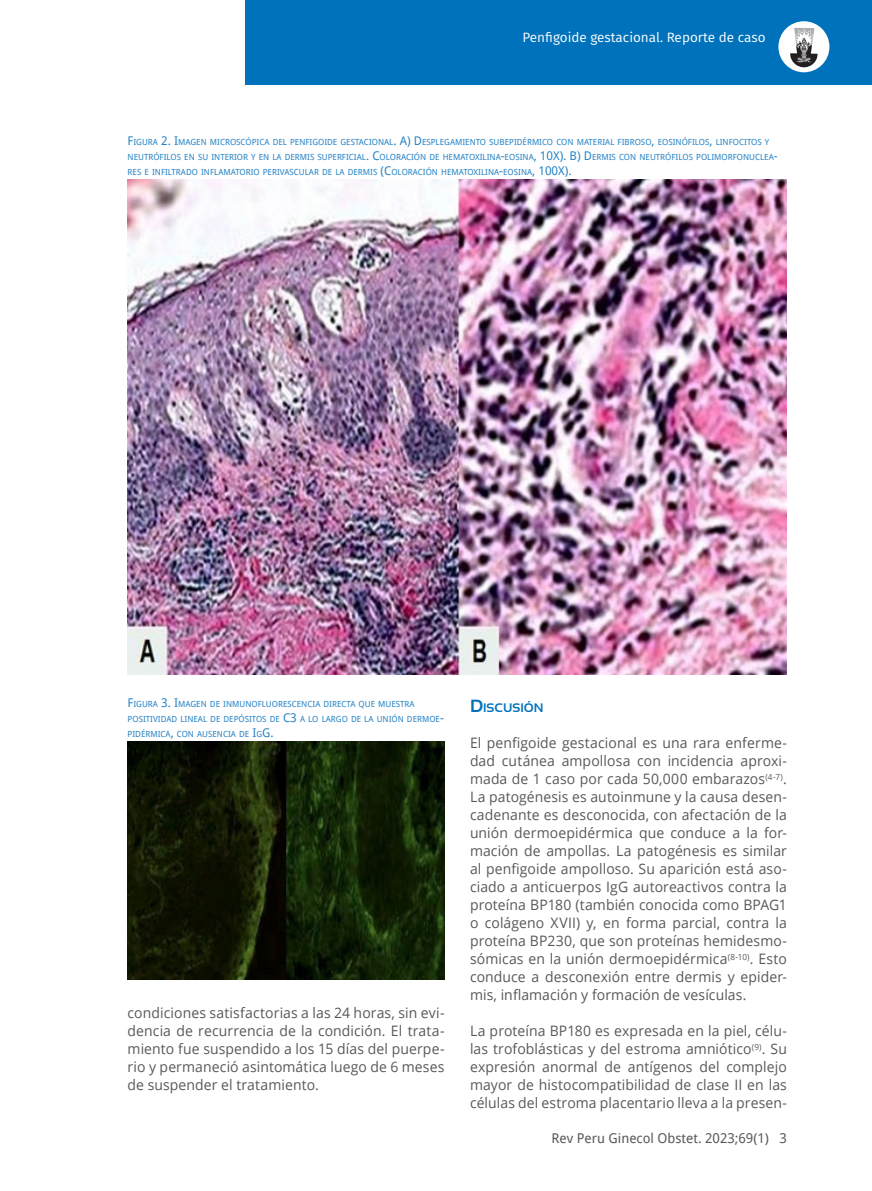
<style>
.page{position:relative;width:872px;height:1191px;background:#fff}
.page>*{position:absolute;margin:0;border:0;box-sizing:border-box;transform-origin:0 0}
.t1{font:14.4px/18px "Open Sans";letter-spacing:.005em;color:#57585a;text-align:justify}
.t2{font:13.5px "Fira Sans";color:#fff}
.t3{font:13.5px "Droid Sans";color:#57585a}
.t4{font:700 12.3px "Sansation";color:#0072bc}
.Leyenda{font:8.4px/15px "Droid Sans";color:#2783c5}
.s1{font-size:12px}
.s2{font-size:17.7px}
</style>
<div class="page">
<div style="left:246px;top:0;width:626px;height:85px;background:#0072bc"></div>
<div style="left:778px;top:21px;width:51px;height:51px;background:#fff;border-radius:50%"></div>
<svg style="left:790px;top:28px;width:28px;height:40px"></svg>
<img style="left:128px;top:179px;width:659px;height:495px">
<img style="left:128px;top:741px;width:316px;height:238px">
<p class="t2" style="left:522px;top:28px;width:245px">Penfigoide gestacional. Reporte de caso</p>
<p class="Leyenda" style="left:128px;top:134px;width:651px"><span class="s1">F</span>IGURA <span class="s1">2. I</span>MAGEN MICROSCÓPICA DEL PENFIGOIDE GESTACIONAL<span class="s1">. A) D</span> ESPLEGAMIENTO SUBEPIDÉRMICO CON MATERIAL FIBROSO<span class="s1">,</span> EOSINÓFILOS<span class="s1">,</span> LINFOCITOS Y<br>NEUTRÓFILOS EN SU INTERIOR Y EN LA DERMIS SUPERFICIAL<span class="s1">. C</span>OLORACIÓN DE HEMATOXILINA<span class="s1">-</span>EOSINA<span class="s1">, 10X). B) D</span> ERMIS CON NEUTRÓFILOS POLIMORFONUCLEA<span class="s1">-<br></span>RES E INFILTRADO INFLAMATORIO PERIVASCULAR DE LA DERMIS <span class="s1">(C</span>OLORACIÓN HEMATOXILINA<span class="s1">-</span>EOSINA<span class="s1">, 100X).</span></p>
<p class="Leyenda" style="left:128px;top:696px;width:318px"><span class="s1">F</span>IGURA <span class="s1">3. I</span>MAGEN DE INMUNOFLUORESCENCIA DIRECTA QUE MUESTRA<br>POSITIVIDAD LINEAL DE DEPÓSITOS DE <span class="s1">C3</span> A LO LARGO DE LA UNIÓN DERMOE<span class="s1">-<br></span>PIDÉRMICA<span class="s1">,</span> CON AUSENCIA DE <span class="s1">I</span>G<span class="s1">G.</span></p>
<p class="t1" style="left:128px;top:1003px;width:318px">condiciones satisfactorias a las 24 horas, sin evi&shy;dencia de recurrencia de la condición. El trata&shy;miento fue suspendido a los 15 días del puerpe&shy;rio y permaneció asintomática luego de 6 meses de suspender el tratamiento.</p>
<p class="t4" style="left:470px;top:701px;width:75px"><span class="s2">D</span>ISCUSIÓN</p>
<p class="t1" style="left:470px;top:733px;width:318px">El penfigoide gestacional es una rara enferme&shy;dad cutánea ampollosa con incidencia aproxi&shy;mada de 1 caso por cada 50,000 embarazos<sup>(4-7)</sup>.<br>La patogénesis es autoinmune y la causa desen&shy;cadenante es desconocida, con afectación de la unión dermoepidérmica que conduce a la for&shy;mación de ampollas. La patogénesis es similar al penfigoide ampolloso. Su aparición está aso&shy;ciado a anticuerpos IgG autoreactivos contra la proteína BP180 (también conocida como BPAG1 o colágeno XVII) y, en forma parcial, contra la proteína BP230, que son proteínas hemidesmo&shy;sómicas en la unión dermoepidérmica<sup>(8-10)</sup>. Esto conduce a desconexión entre dermis y epider&shy;mis, inflamación y formación de vesículas.</p>
<p class="t1" style="left:470px;top:1021px;width:318px">La proteína BP180 es expresada en la piel, célu&shy;las trofoblásticas y del estroma amniótico<sup>(9)</sup>. Su expresión anormal de antígenos del complejo mayor de histocompatibilidad de clase II en las células del estroma placentario lleva a la presen-</p>
<p class="t3" style="left:551px;top:1128px;width:237px">Rev Peru Ginecol Obstet. 2023;69(1) 3</p>
</div>
